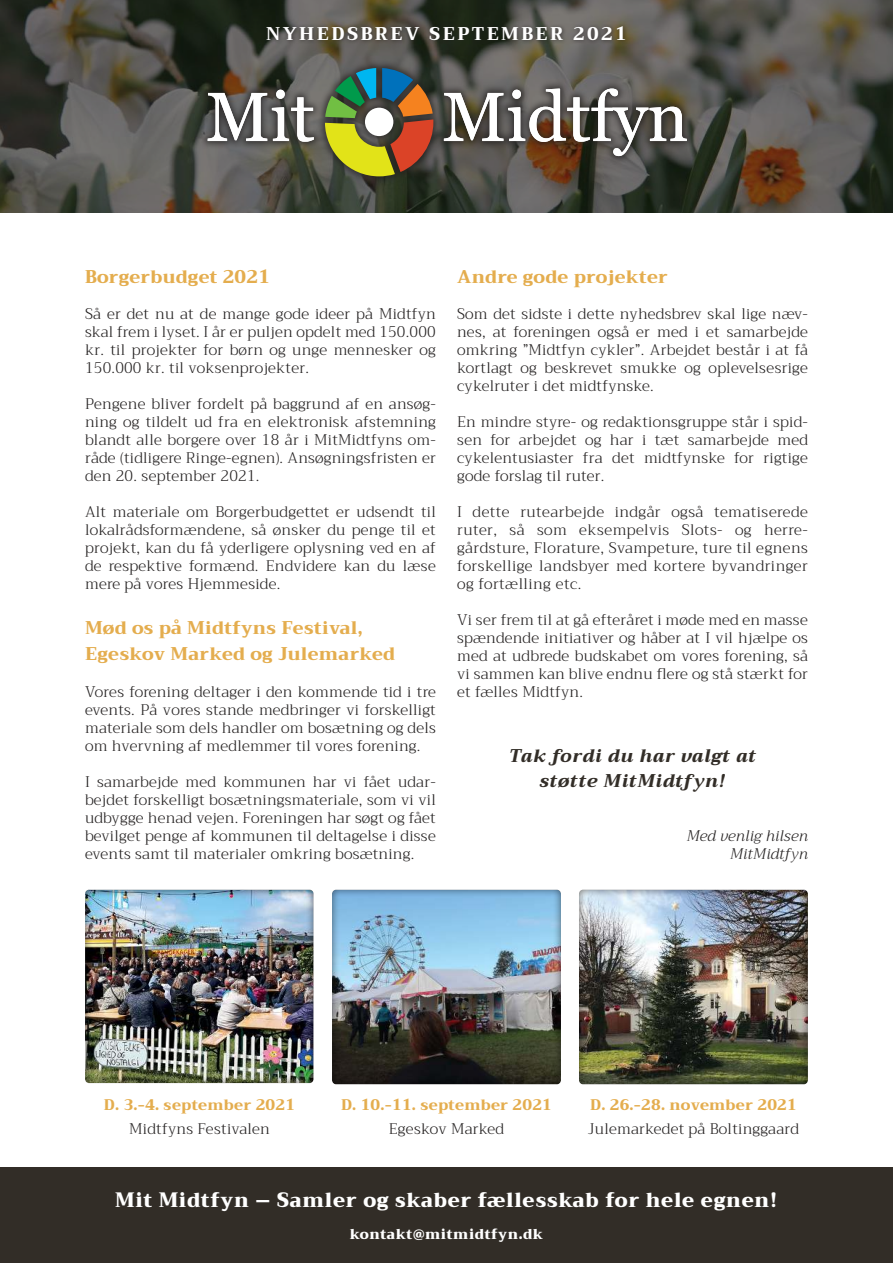
<style>
.page{position:relative;width:893px;height:1263px;background:#fff}
.page>*{position:absolute;margin:0;border:0;box-sizing:border-box;transform-origin:0 0}
.t1{font:900 20.25px "Trirong";letter-spacing:.035em;color:#fff;scale:.96 1}
.t2{font:800 18px/25.5px "Trirong";letter-spacing:.015em;color:#e4ad4e}
.t3{font:italic 800 18px/25px "Trirong";letter-spacing:.055em;color:#322d27;text-align:center}
.t4{font:800 18px "Trirong";letter-spacing:.135em;color:#fff}
.t5{font:300 15px/18px "Trirong";letter-spacing:.015em;color:#221f1f;text-align:justify}
.t6{font:800 15px "Trirong";letter-spacing:.015em;color:#e4ad4e}
.t7{font:italic 300 15px/18px "Trirong";letter-spacing:.015em;color:#221f1f;text-align:right}
.t8{font:900 14.25px "Trirong";letter-spacing:.035em;color:#fff;scale:.96 1}
</style>
<div class="page">
<svg style="left:0;top:0;width:893px;height:213px;background:#4d4c44"></svg>
<div style="left:0;top:1167px;width:893px;height:96px;background:#322d27"></div>
<div style="left:199px;top:60px;width:496px;height:125px;background:#221f1f;opacity:.75"></div>
<svg style="left:208px;top:90px;width:106px;height:52px"></svg>
<svg style="left:444px;top:89px;width:243px;height:67px"></svg>
<svg style="left:325px;top:68px;width:108px;height:108px;background:#777440"></svg>
<div style="left:365px;top:108px;width:28px;height:28px;background:#fff;border-radius:50%"></div>
<img style="left:332px;top:889px;width:229px;height:196px">
<img style="left:579px;top:889px;width:229px;height:196px">
<img style="left:85px;top:889px;width:229px;height:195px">
<div style="left:263px;top:22px;width:366px;height:22px;background:#221f1f;opacity:.75"></div>
<p class="t4" style="left:266px;top:26px;width:362px">NYHEDSBREV SEPTEMBER 2021</p>
<p class="t2" style="left:85px;top:265px;width:186px">Borgerbudget 2021</p>
<p class="t5" style="left:85px;top:306px;width:352px">Så er det nu at de mange gode ideer på Midtfyn skal frem i lyset. I år er puljen opdelt med 150.000 kr. til projekter for børn og unge mennesker og 150.000 kr. til voksenprojekter.</p>
<p class="t5" style="left:85px;top:396px;width:352px">Pengene bliver fordelt på baggrund af en ansøg&shy;ning og tildelt ud fra en elektronisk afstemning blandt alle borgere over 18 år i MitMidtfyns om&shy;råde (tidligere Ringe-egnen). Ansøgningsfristen er den 20. september 2021.</p>
<p class="t5" style="left:85px;top:504px;width:352px">Alt materiale om Borgerbudgettet er udsendt til lokalrådsformændene, så ønsker du penge til et projekt, kan du få yderligere oplysning ved en af de respektive formænd. Endvidere kan du læse mere på vores Hjemmeside.</p>
<p class="t2" style="left:85px;top:616px;width:312px">Mød os på Midtfyns Festival,<br>Egeskov Marked og Julemarked</p>
<p class="t5" style="left:85px;top:684px;width:352px">Vores forening deltager i den kommende tid i tre events. På vores stande medbringer vi forskelligt materiale som dels handler om bosætning og dels om hvervning af medlemmer til vores forening.</p>
<p class="t5" style="left:85px;top:774px;width:352px">I samarbejde med kommunen har vi fået udar&shy;bejdet forskelligt bosætningsmateriale, som vi vil udbygge henad vejen. Foreningen har søgt og fået bevilget penge af kommunen til deltagelse i disse events samt til materialer omkring bosætning.</p>
<p class="t2" style="left:457px;top:265px;width:212px">Andre gode projekter</p>
<p class="t5" style="left:457px;top:306px;width:352px">Som det sidste i dette nyhedsbrev skal lige næv&shy;nes, at foreningen også er med i et samarbejde omkring ”Midtfyn cykler”. Arbejdet består i at få kortlagt og beskrevet smukke og oplevelsesrige cykelruter i det midtfynske.</p>
<p class="t5" style="left:457px;top:414px;width:352px">En mindre styre- og redaktionsgruppe står i spid&shy;sen for arbejdet og har i tæt samarbejde med cykelentusiaster fra det midtfynske for rigtige gode forslag til ruter.</p>
<p class="t5" style="left:457px;top:504px;width:352px">I dette rutearbejde indgår også tematiserede ruter, så som eksempelvis Slots- og herre&shy;gårdsture, Florature, Svampeture, ture til egnens forskellige landsbyer med kortere byvandringer og fortælling etc.</p>
<p class="t5" style="left:457px;top:612px;width:352px">Vi ser frem til at gå efteråret i møde med en masse spændende initiativer og håber at I vil hjælpe os med at udbrede budskabet om vores forening, så vi sammen kan blive endnu flere og stå stærkt for et fælles Midtfyn.</p>
<p class="t3" style="left:509px;top:745px;width:248px">Tak fordi du har valgt at støtte MitMidtfyn!</p>
<p class="t7" style="left:687px;top:828px;width:123px">Med venlig hilsen<br>MitMidtfyn</p>
<p class="t6" style="left:104px;top:1098px;width:193px">D. 3.-4. september 2021</p>
<p class="t5" style="left:129px;top:1121px;width:142px">Midtfyns Festivalen</p>
<p class="t6" style="left:341px;top:1098px;width:212px">D. 10.-11. september 2021</p>
<p class="t5" style="left:389px;top:1121px;width:117px">Egeskov Marked</p>
<p class="t6" style="left:590px;top:1098px;width:208px">D. 26.-28. november 2021</p>
<p class="t5" style="left:588px;top:1121px;width:213px">Julemarkedet på Boltinggaard</p>
<h1 class="t1" style="left:115px;top:1192px;width:691px">Mit Midtfyn – Samler og skaber fællesskab for hele egnen!</h1>
<p class="t8" style="left:350px;top:1228px;width:203px">kontakt@mitmidtfyn.dk</p>
</div>
